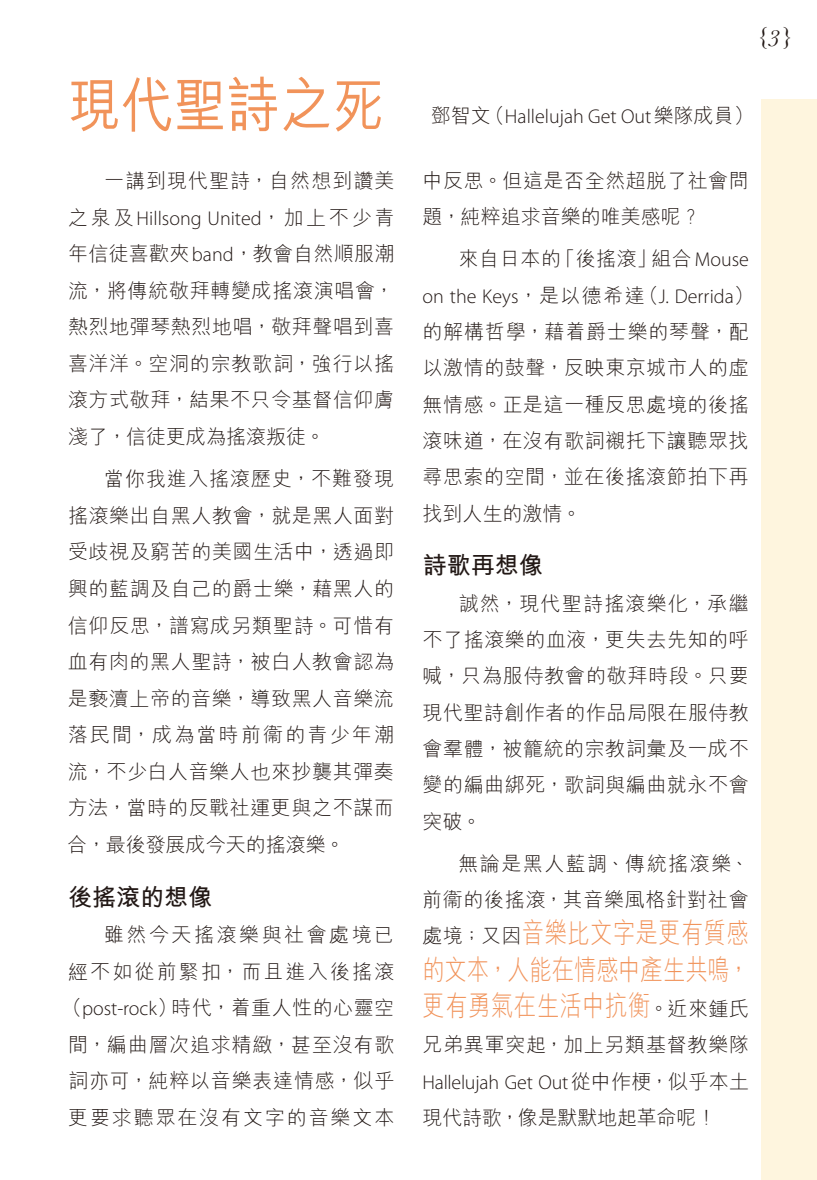
<style>
.page{position:relative;width:817px;height:1180px;background:#fff}
.page>*{position:absolute;margin:0;border:0;box-sizing:border-box;transform-origin:0 0}
.t1{font:500 60px "M Hei HK";color:#f1935a;scale:.88 1}
.t2{font:300 28px/36.4px "M Hei HK";letter-spacing:.015em;color:#f1935a;text-align:justify;scale:.8 1}
.t3{font:700 24px "M Hei HK";color:#221815}
.t4{font:italic 24px "Baskerville";color:#221815}
.t5{font:300 20px/36.6px "M Hei HK";letter-spacing:.03em;color:#221815;text-align:justify}
.t6{font:300 20px "Myriad Pro";color:#221815}
.t7{font:300 20px/36.6px "M Hei HK";letter-spacing:.095em;color:#221815;text-align:right}
.t8{font:300 20px "M Hei HK";letter-spacing:-.01em;color:#221815}
.t9{font:300 20px "M Hei HK";letter-spacing:.05em;color:#221815}
.s1{font-family:"M Hei HK"}
.s2{font-family:"Myriad Pro"}
.s3{font-size:20px;color:#221815}
</style>
<div class="page">
<div style="left:761px;top:99px;width:55px;height:1080px;background:#fef5de"></div>
<h1 class="t1" style="left:68px;top:62px;width:361px">現代聖詩之死</h1>
<p class="t9" style="left:104px;top:167px;width:292px">一講到現代聖詩，自然想到讚美</p>
<p class="t6" style="left:68px;top:206px;width:327px"><span class="s1">之泉及</span>Hillsong United<span class="s1">，加上不少青</span></p>
<p class="t5" style="left:68px;top:235px;width:328px">年信徒喜歡夾<span class="s2">band</span>，教會自然順服潮流，將傳統敬拜轉變成搖滾演唱會，熱烈地彈琴熱烈地唱，敬拜聲唱到喜喜洋洋。空洞的宗教歌詞，強行以搖滾方式敬拜，結果不只令基督信仰膚淺了，信徒更成為搖滾叛徒。</p>
<p class="t5" style="left:68px;top:460px;width:328px;text-indent:36px">當你我進入搖滾歷史，不難發現搖滾樂出自黑人教會，就是黑人面對受歧視及窮苦的美國生活中，透過即興的藍調及自己的爵士樂，藉黑人的信仰反思，譜寫成另類聖詩。可惜有血有肉的黑人聖詩，被白人教會認為是褻瀆上帝的音樂，導致黑人音樂流落民間，成為當時前衞的青少年潮流，不少白人音樂人也來抄襲其彈奏方法，當時的反戰社運更與之不謀而合，最後發展成今天的搖滾樂。</p>
<p class="t3" style="left:68px;top:879px;width:145px">後搖滾的想像</p>
<p class="t7" style="left:62px;top:915px;width:334px">雖然今天搖滾樂與社會處境已<br>經不如從前緊扣，而且進入後搖滾（<span class="s2">post-rock</span>）時代，着重人性的心靈空間，編曲層次追求精緻，甚至沒有歌詞亦可，純粹以音樂表達情感，似乎更要求聽眾在沒有文字的音樂文本</p>
<p class="t4" style="left:756px;top:21px;width:36px">{3}</p>
<p class="t6" style="left:431px;top:105px;width:324px"><span class="s1">鄧智文（</span>Hallelujah Get Out<span class="s1">樂隊成員）</span></p>
<p class="t5" style="left:422px;top:162px;width:327px">中反思。但這是否全然超脫了社會問題，純粹追求音樂的唯美感呢？</p>
<p class="t5" style="left:458px;top:240px;width:291px">來自日本的「後搖滾」組合<span class="s2">Mouse</span></p>
<p class="t6" style="left:422px;top:284px;width:332px">on the Keys<span class="s1">，是以德希達（</span>J. Derrida<span class="s1">）</span></p>
<p class="t5" style="left:422px;top:313px;width:328px">的解構哲學，藉着爵士樂的琴聲，配以激情的鼓聲，反映東京城市人的虛無情感。正是這一種反思處境的後搖滾味道，在沒有歌詞襯托下讓聽眾找尋思索的空間，並在後搖滾節拍下再找到人生的激情。</p>
<p class="t3" style="left:422px;top:548px;width:121px">詩歌再想像</p>
<p class="t5" style="left:422px;top:584px;width:328px;text-indent:36px">誠然，現代聖詩搖滾樂化，承繼不了搖滾樂的血液，更失去先知的呼喊，只為服侍教會的敬拜時段。只要現代聖詩創作者的作品局限在服侍教會羣體，被籠統的宗教詞彙及一成不變的編曲綁死，歌詞與編曲就永不會突破。</p>
<p class="t5" style="left:422px;top:844px;width:329px;text-align:right">無論是黑人藍調、傳統搖滾樂、<br>前衞的後搖滾，其音樂風格針對社會</p>
<h2 class="t2" style="left:422px;top:913px;width:411px"><span class="s3">處境；又因</span>音樂比文字是更有質感的文本，人能在情感中產生共鳴，更有勇氣在生活中抗衡<span class="s3">。近來鍾氏</span></h2>
<p class="t5" style="left:422px;top:1025px;width:328px">兄弟異軍突起，加上另類基督教樂隊</p>
<p class="t6" style="left:422px;top:1069px;width:328px">Hallelujah Get Out<span class="s1">從中作梗，似乎本土</span></p>
<p class="t8" style="left:422px;top:1103px;width:295px">現代詩歌，像是默默地起革命呢！</p>
</div>
